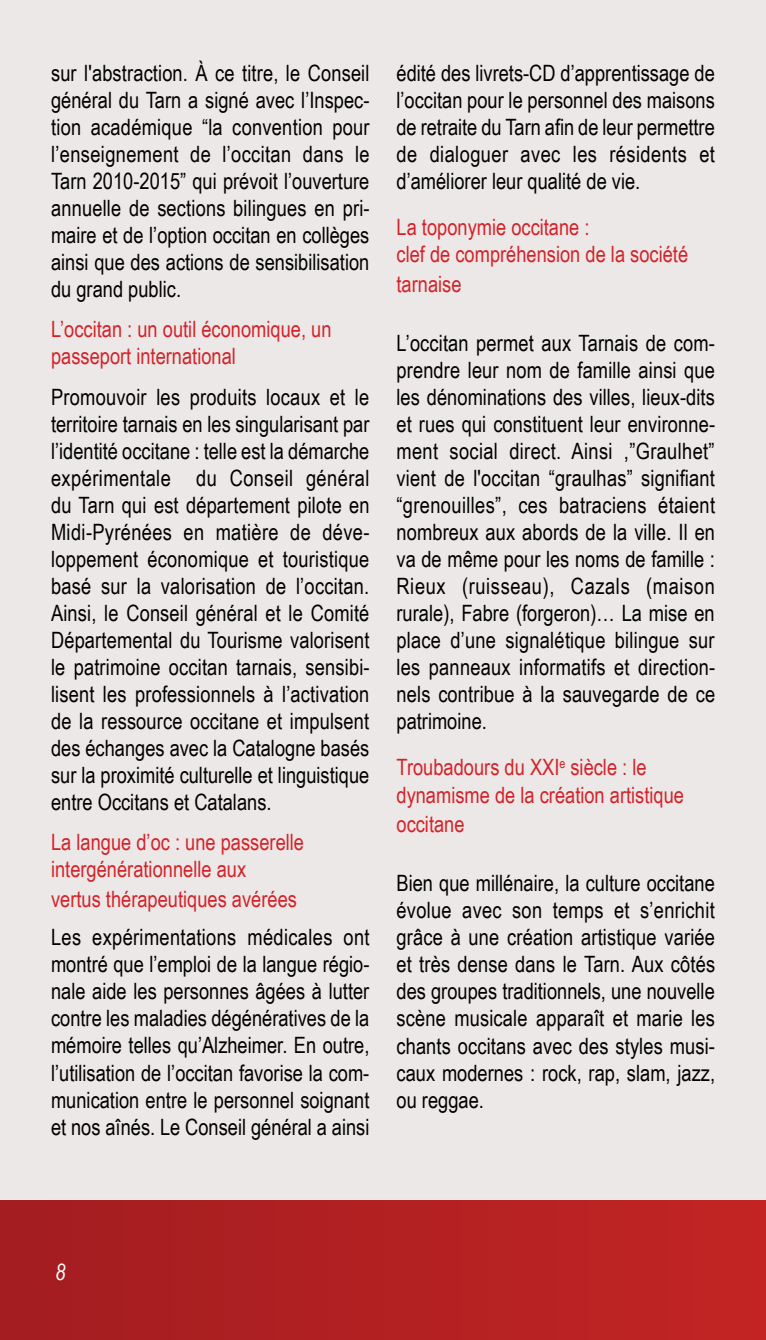
<style>
.page{position:relative;width:766px;height:1340px;background:#fff}
.page>*{position:absolute;margin:0;border:0;box-sizing:border-box;transform-origin:0 0}
.t1{font:22.5px/27px "Arial Narrow";color:#000;text-align:justify}
.t2{font:22.5px/27px "Arial Narrow";color:#d2232a}
.t3{font:italic 22.5px "Arial Narrow";color:#fff}
</style>
<div class="page">
<div style="left:0;top:0;width:765px;height:1339px;background:#ede8e8"></div>
<div style="left:0;top:1200px;width:765px;height:139px;background:linear-gradient(to right,#a21d21,#c22423)"></div>
<p class="t1" style="left:51px;top:62px;width:320px">sur l'abstraction. À ce titre, le Conseil général du Tarn a signé avec l’Inspec&shy;tion académique “la convention pour l’enseignement de l’occitan dans le Tarn 2010-2015” qui prévoit l’ouverture annuelle de sections bilingues en pri&shy;maire et de l’option occitan en collèges ainsi que des actions de sensibilisation du grand public.</p>
<p class="t2" style="left:51px;top:317px;width:282px">L’occitan : un outil économique, un passeport international</p>
<p class="t1" style="left:51px;top:386px;width:320px">Promouvoir les produits locaux et le territoire tarnais en les singularisant par l’identité occitane : telle est la démarche expérimentale du Conseil général du Tarn qui est département pilote en Midi-Pyrénées en matière de déve&shy;loppement économique et touristique basé sur la valorisation de l’occitan.<br>Ainsi, le Conseil général et le Comité Départemental du Tourisme valorisent le patrimoine occitan tarnais, sensibi&shy;lisent les professionnels à l’activation de la ressource occitane et impulsent des échanges avec la Catalogne basés sur la proximité culturelle et linguistique entre Occitans et Catalans.</p>
<p class="t2" style="left:51px;top:830px;width:254px">La langue d’oc : une passerelle intergénérationnelle aux</p>
<p class="t2" style="left:51px;top:887px;width:247px">vertus thérapeutiques avérées</p>
<p class="t1" style="left:51px;top:926px;width:320px">Les expérimentations médicales ont montré que l’emploi de la langue régio&shy;nale aide les personnes âgées à lutter contre les maladies dégénératives de la mémoire telles qu’Alzheimer. En outre, l’utilisation de l’occitan favorise la com&shy;munication entre le personnel soignant et nos aînés. Le Conseil général a ainsi</p>
<p class="t1" style="left:396px;top:62px;width:320px">édité des livrets-CD d’apprentissage de l’occitan pour le personnel des maisons de retraite du Tarn ai n de leur permettre de dialoguer avec les résidents et d’améliorer leur qualité de vie.</p>
<p class="t2" style="left:396px;top:216px;width:293px">La toponymie occitane :<br>clef de compréhension de la société</p>
<p class="t2" style="left:396px;top:272px;width:66px">tarnaise</p>
<p class="t1" style="left:396px;top:332px;width:320px">L’occitan permet aux Tarnais de com&shy;prendre leur nom de famille ainsi que les dénominations des villes, lieux-dits et rues qui constituent leur environne&shy;ment social direct. Ainsi ,”Graulhet” vient de l'occitan “graulhas” signiiant “grenouilles”, ces batraciens étaient nombreux aux abords de la ville. Il en va de même pour les noms de famille :<br>Rieux (ruisseau), Cazals (maison rurale), Fabre (forgeron)… La mise en place d’une signalétique bilingue sur les panneaux informatifs et direction&shy;nels contribue à la sauvegarde de ce patrimoine.</p>
<p class="t2" style="left:396px;top:756px;width:289px">Troubadours du XXI<sup>e</sup> siècle : le dynamisme de la création artistique</p>
<p class="t2" style="left:396px;top:812px;width:70px">occitane</p>
<p class="t1" style="left:396px;top:872px;width:320px">Bien que millénaire, la culture occitane évolue avec son temps et s’enrichit grâce à une création artistique variée et très dense dans le Tarn. Aux côtés des groupes traditionnels, une nouvelle scène musicale apparaît et marie les chants occitans avec des styles musi&shy;caux modernes : rock, rap, slam, jazz, ou reggae.</p>
<p class="t3" style="left:55px;top:1263px;width:12px">8</p>
</div>
